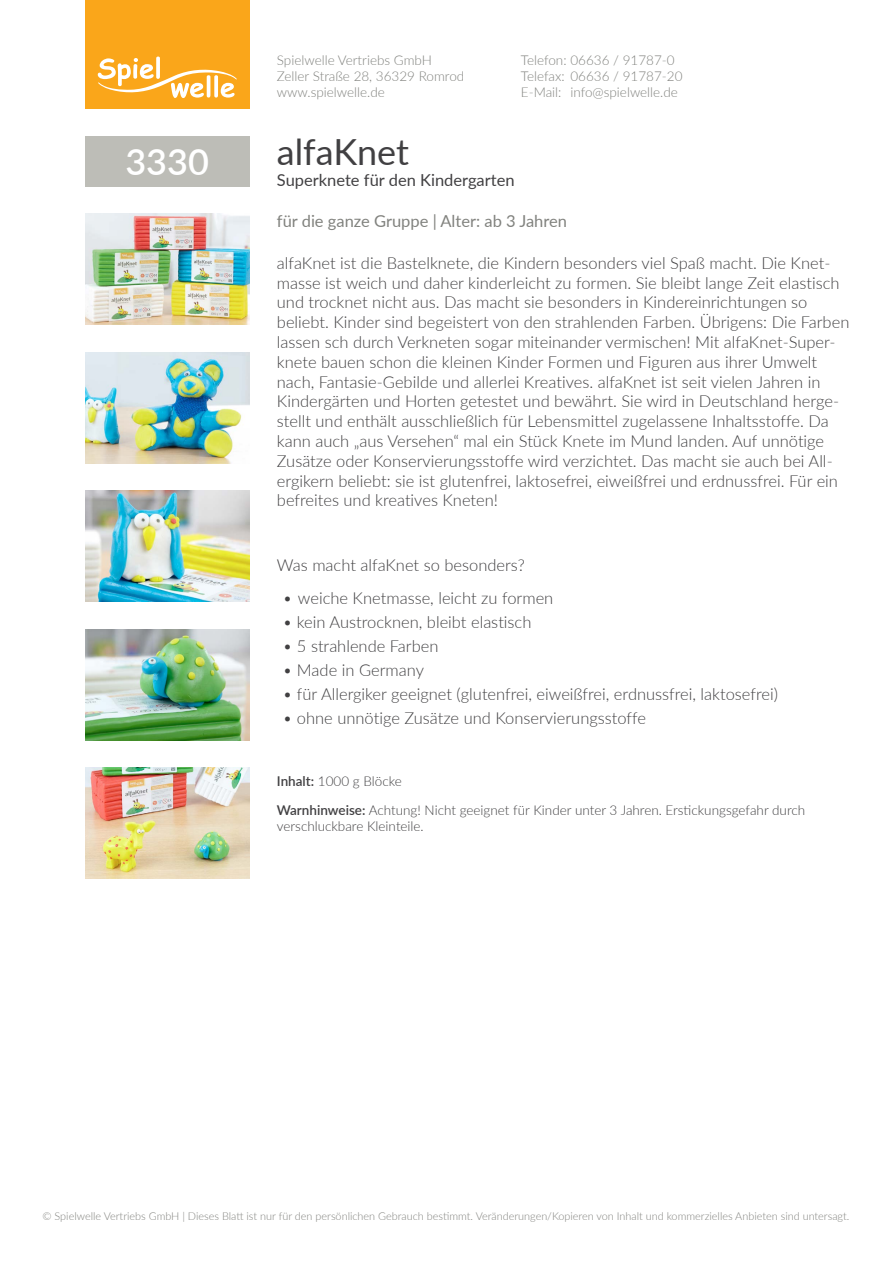
<style>
.page{position:relative;width:893px;height:1263px;background:#fff}
.page>*{position:absolute;margin:0;border:0;box-sizing:border-box;transform-origin:0 0}
.t1{font:36px "Lato";color:#414042}
.t2{font:600 36px "Lato";color:#fff}
.t3{font:300 16.5px/19.8px "Lato";color:#414042}
.t4{font:16.5px "Lato";color:#81827e}
.t5{font:16.5px "Lato";color:#414042}
.t6{font:300 13.5px/16.2px "Lato";color:#81827e}
.t7{font:300 13.5px/29px "Lato";color:#414042}
.t8{font:300 10.8px "Lato";color:#81827e}
.s1{font-weight:600}
</style>
<div class="page">
<div style="left:85px;top:0;width:164px;height:108px;background:#faa61a"></div>
<svg style="left:97px;top:57px;width:140px;height:41px"></svg>
<div style="left:85px;top:136px;width:164px;height:50px;background:#bdbdb7"></div>
<img style="left:85px;top:491px;width:164px;height:111px">
<img style="left:85px;top:768px;width:164px;height:110px">
<img style="left:85px;top:629px;width:164px;height:111px">
<img style="left:85px;top:214px;width:164px;height:111px">
<img style="left:85px;top:352px;width:164px;height:111px">
<p class="t6" style="left:277px;top:51px;width:189px">Spielwelle Vertriebs GmbH<br>Zeller Straße 28, 36329 Romrod www.spielwelle.de</p>
<p class="t6" style="left:521px;top:51px;width:163px">Telefon: 06636 / 91787-0<br>Telefax: 06636 / 91787-20<br>E-Mail: info@spielwelle.de</p>
<h1 class="t2" style="left:125px;top:136px;width:85px">3330</h1>
<h1 class="t1" style="left:277px;top:126px;width:134px">alfaKnet</h1>
<p class="t5" style="left:277px;top:168px;width:239px">Superknete für den Kindergarten</p>
<p class="t4" style="left:277px;top:209px;width:292px">für die ganze Gruppe | Alter: ab 3 Jahren</p>
<p class="t3" style="left:277px;top:252px;width:574px">alfaKnet ist die Bastelknete, die Kindern besonders viel Spaß macht. Die Knet&shy;masse ist weich und daher kinderleicht zu formen. Sie bleibt lange Zeit elastisch und trocknet nicht aus. Das macht sie besonders in Kindereinrichtungen so beliebt. Kinder sind begeistert von den strahlenden Farben. Übrigens: Die Farben lassen sch durch Verkneten sogar miteinander vermischen! Mit alfaKnet-Super&shy;knete bauen schon die kleinen Kinder Formen und Figuren aus ihrer Umwelt nach, Fantasie-Gebilde und allerlei Kreatives. alfaKnet ist seit vielen Jahren in Kindergärten und Horten getestet und bewährt. Sie wird in Deutschland herge&shy;stellt und enthält ausschließlich für Lebensmittel zugelassene Inhaltsstoffe. Da kann auch „aus Versehen“ mal ein Stück Knete im Mund landen. Auf unnötige Zusätze oder Konservierungsstoffe wird verzichtet. Das macht sie auch bei All&shy;ergikern beliebt: sie ist glutenfrei, laktosefrei, eiweißfrei und erdnussfrei. Für ein befreites und kreatives Kneten!</p>
<p class="t3" style="left:277px;top:555px;width:250px">Was macht alfaKnet so besonders?</p>
<p class="t3" style="left:283px;top:588px;width:272px">• weiche Knetmasse, leicht zu formen</p>
<p class="t3" style="left:283px;top:612px;width:250px">• kein Austrocknen, bleibt elastisch</p>
<p class="t3" style="left:283px;top:636px;width:157px">• 5 strahlende Farben</p>
<p class="t3" style="left:283px;top:660px;width:143px">• Made in Germany</p>
<p class="t3" style="left:283px;top:684px;width:497px">• für Allergiker geeignet (glutenfrei, eiweißfrei, erdnussfrei, laktosefrei)</p>
<p class="t3" style="left:283px;top:708px;width:365px">• ohne unnötige Zusätze und Konservierungsstoffe</p>
<p class="t7" style="left:277px;top:766px;width:530px"><span class="s1">Inhalt:</span> 1000 g Blöcke<br><span class="s1">Warnhinweise:</span> Achtung! Nicht geeignet für Kinder unter 3 Jahren. Erstickungsgefahr durch</p>
<p class="t7" style="left:277px;top:811px;width:148px">verschluckbare Kleinteile.</p>
<p class="t8" style="left:43px;top:1209px;width:808px">© Spielwelle Vertriebs GmbH | Dieses Blatt ist nur für den persönlichen Gebrauch bestimmt. Veränderungen/Kopieren von Inhalt und kommerzielles Anbieten sind untersagt.</p>
</div>
